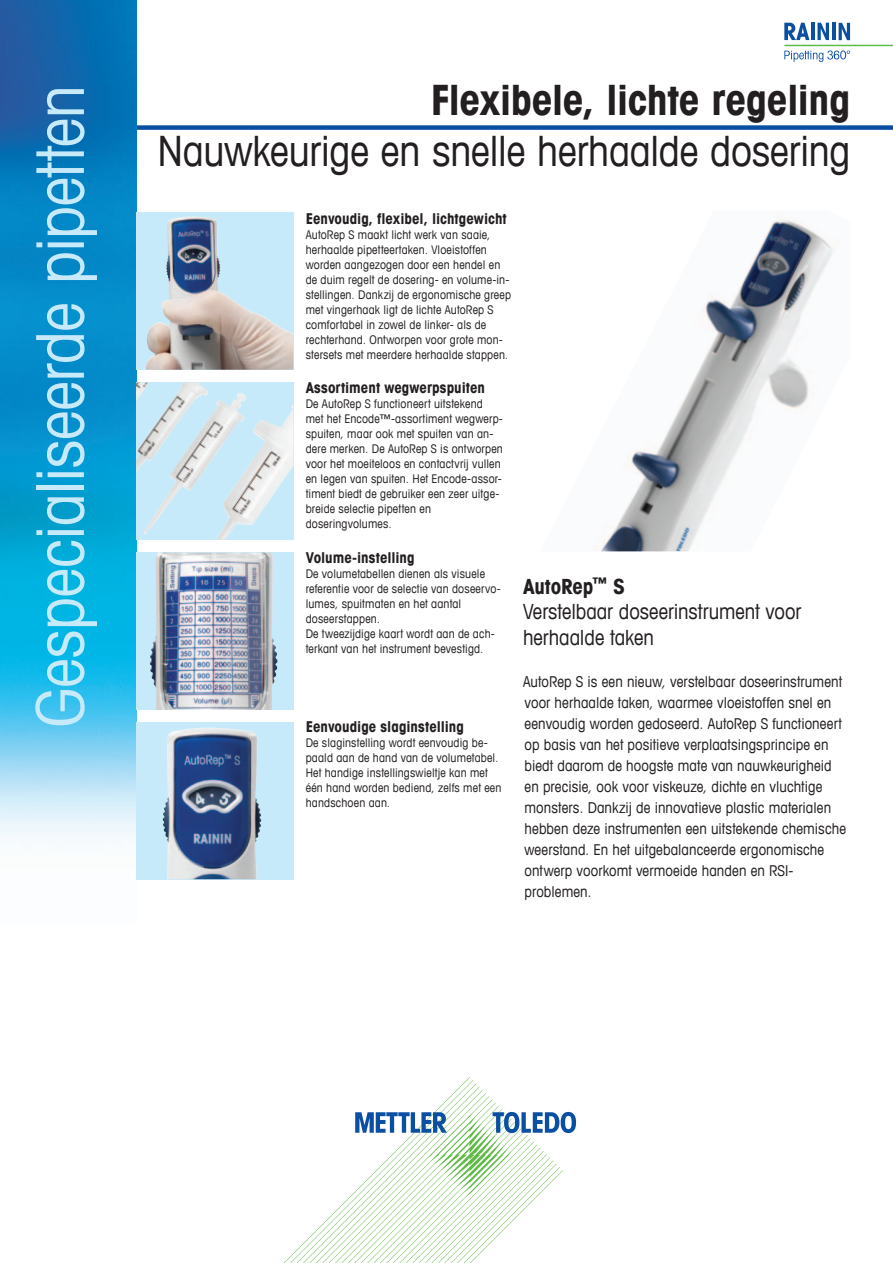
<style>
.page{position:relative;width:893px;height:1263px;background:#fff}
.page>*{position:absolute;margin:0;border:0;box-sizing:border-box;transform-origin:0 0}
.t1{font:condensed 66px "Avant Garde Com";letter-spacing:-.01em;color:#c6eafa}
.t2{font:condensed 42px "Avant Garde Com";letter-spacing:-.005em;color:#231f20}
.t3{font:700 condensed 42px "Avant Garde Com";letter-spacing:-.015em;color:#231f20}
.t4{font:condensed 21px/25.5px "Avant Garde Com";color:#231f20}
.t5{font:condensed 15px/21px "Avant Garde Com";letter-spacing:.005em;color:#231f20}
.t6{font:700 condensed 15px "Avant Garde Com";color:#231f20}
.t7{font:condensed 12px/15px "Avant Garde Com";letter-spacing:.015em;color:#231f20}
.s1{font-weight:700}
</style>
<div class="page">
<div style="left:111px;top:125px;width:782px;height:5px;background:#0a4fa2"></div>
<svg style="left:284px;top:1077px;width:292px;height:186px"></svg>
<img style="left:0;top:0;width:136px;height:841px">
<hr style="left:784px;top:45px;width:109px;height:1px;background:#60bb46">
<svg style="left:784px;top:23px;width:25px;height:17px"></svg>
<hr style="left:811px;top:23px;width:4px;height:17px;background:#0a4fa2">
<svg style="left:817px;top:23px;width:12px;height:17px"></svg>
<hr style="left:832px;top:23px;width:4px;height:17px;background:#0a4fa2">
<svg style="left:839px;top:23px;width:11px;height:17px"></svg>
<svg style="left:784px;top:51px;width:66px;height:11px"></svg>
<img style="left:595px;top:218px;width:239px;height:333px">
<img style="left:136px;top:382px;width:157px;height:158px">
<div style="left:136px;top:212px;width:157px;height:158px;background:#c6eafa"></div>
<img style="left:145px;top:216px;width:148px;height:154px">
<div style="left:136px;top:553px;width:157px;height:157px;background:#c6eafa"></div>
<img style="left:150px;top:553px;width:128px;height:157px">
<div style="left:136px;top:722px;width:157px;height:157px;background:#c6eafa"></div>
<img style="left:163px;top:728px;width:99px;height:151px">
<h1 class="t1" style="left:19px;top:727px;width:644px;rotate:-90deg">Gespecialiseerde pipetten</h1>
<h2 class="t3" style="left:431px;top:73px;width:421px">Flexibele, lichte regeling</h2>
<h2 class="t2" style="left:158px;top:125px;width:694px">Nauwkeurige en snelle herhaalde dosering</h2>
<p class="t6" style="left:306px;top:209px;width:203px">Eenvoudig, flexibel, lichtgewicht</p>
<p class="t7" style="left:306px;top:227px;width:207px">AutoRep S maakt licht werk van saaie, herhaalde pipetteertaken. Vloeistoffen worden aangezogen door een hendel en de duim regelt de dosering- en volume-in&shy;stellingen. Dankzij de ergonomische greep met vingerhaak ligt de lichte AutoRep S comfortabel in zowel de linker- als de rechterhand. Ontworpen voor grote mon&shy;stersets met meerdere herhaalde stappen.</p>
<p class="t6" style="left:306px;top:378px;width:181px">Assortiment wegwerpspuiten</p>
<p class="t7" style="left:306px;top:396px;width:199px">De AutoRep S functioneert uitstekend met het Encode™-assortiment wegwerp&shy;spuiten, maar ook met spuiten van an&shy;dere merken. De AutoRep S is ontworpen voor het moeiteloos en contactvrij vullen en legen van spuiten. Het Encode-assor&shy;timent biedt de gebruiker een zeer uitge&shy;breide selectie pipetten en doseringvolumes.</p>
<p class="t6" style="left:306px;top:548px;width:110px">Volume-instelling</p>
<p class="t7" style="left:306px;top:566px;width:196px">De volumetabellen dienen als visuele referentie voor de selectie van doseervo&shy;lumes, spuitmaten en het aantal doseerstappen.<br>De tweezijdige kaart wordt aan de ach&shy;terkant van het instrument bevestigd.</p>
<p class="t6" style="left:306px;top:717px;width:160px">Eenvoudige slaginstelling</p>
<p class="t7" style="left:306px;top:735px;width:197px">De slaginstelling wordt eenvoudig be&shy;paald aan de hand van de volumetabel.<br>Het handige instellingswieltje kan met één hand worden bediend, zelfs met een handschoen aan.</p>
<h3 class="t4" style="left:523px;top:573px;width:280px"><span class="s1">AutoRep</span><sup>™</sup> <span class="s1">S<br></span>Verstelbaar doseerinstrument voor herhaalde taken</h3>
<p class="t5" style="left:523px;top:670px;width:325px">AutoRep S is een nieuw, verstelbaar doseerinstrument voor herhaalde taken, waarmee vloeistoffen snel en eenvoudig worden gedoseerd. AutoRep S functioneert op basis van het positieve verplaatsingsprincipe en biedt daarom de hoogste mate van nauwkeurigheid en precisie, ook voor viskeuze, dichte en vluchtige monsters. Dankzij de innovatieve plastic materialen hebben deze instrumenten een uitstekende chemische weerstand. En het uitgebalanceerde ergonomische ontwerp voorkomt vermoeide handen en RSI&shy;problemen.</p>
</div>
